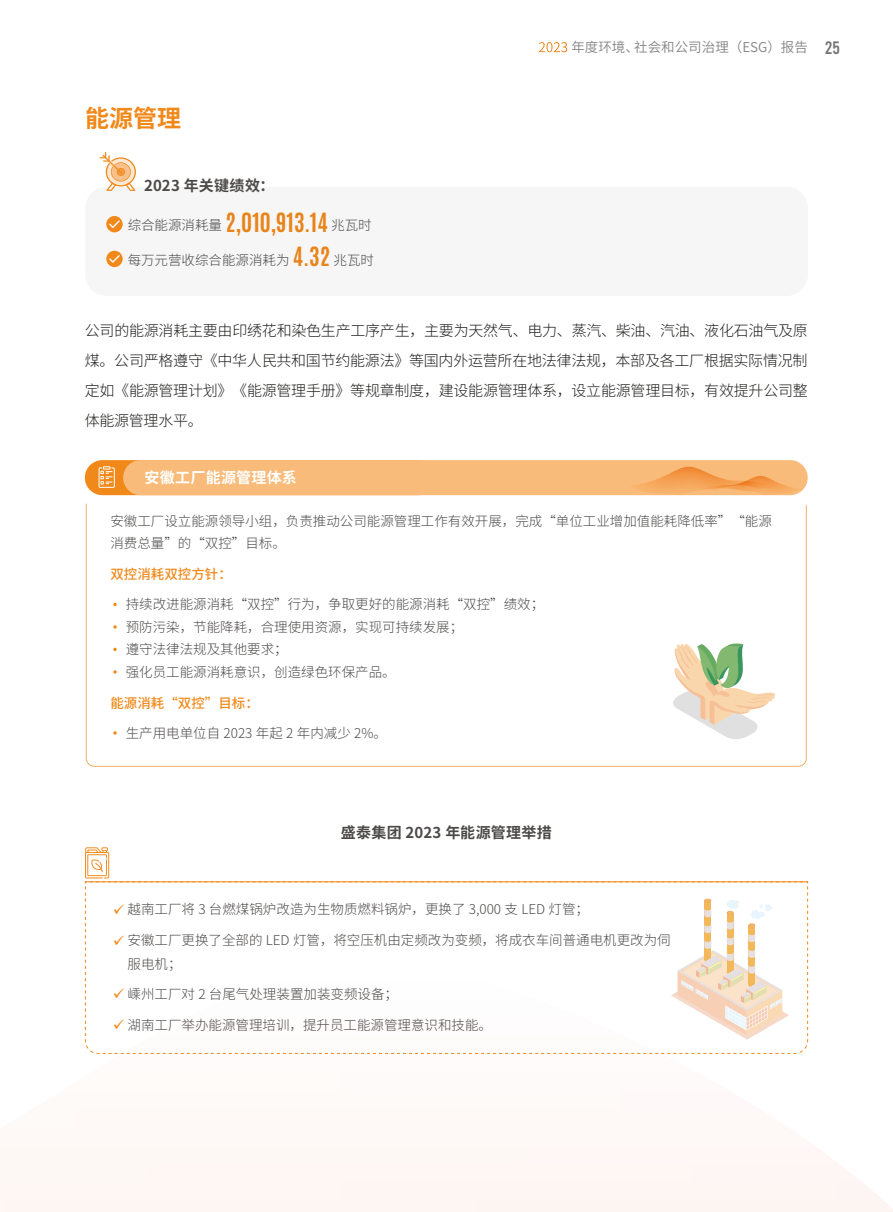
<style>
.page{position:relative;width:893px;height:1212px;background:#fff}
.page>*{position:absolute;margin:0;border:0;box-sizing:border-box;transform-origin:0 0}
.t1{font:700 24px "Source Han Sans CN";color:#f1891a}
.t2{font:700 22.5px "Antonio";color:#f1891a}
.t3{font:300 15px/30px "Source Han Sans CN";letter-spacing:-.015em;color:#1f1e1d;text-align:justify}
.t4{font:700 15px "Source Han Sans CN";letter-spacing:.02em;color:#4c4948}
.t5{font:700 15px "Source Han Sans CN";letter-spacing:.02em;color:#fff}
.t6{font:300 13.5px/22.5px "Source Han Sans CN";color:#4c4948}
.t7{font:13.5px "Source Han Sans CN";color:#858585}
.t8{font:500 13.5px "Source Han Sans CN";color:#f1891a}
.s1{font-family:"Source Han Sans CN";font-weight:300;font-size:13.5px;color:#4c4948}
.s2{font-family:"Antonio";font-weight:700;font-size:22.5px;color:#f1891a}
.s3{color:#fff}
.s4{font-family:"Bebas";font-size:18px;color:#767676}
</style>
<div class="page">
<svg style="left:0;top:954px;width:893px;height:258px"></svg>
<div style="left:85px;top:187px;width:723px;height:109px;background:#f6f6f7;border-radius:21px"></div>
<svg style="left:100px;top:152px;width:36px;height:39px"></svg>
<svg style="left:106px;top:216px;width:17px;height:16px"></svg>
<svg style="left:106px;top:251px;width:17px;height:16px"></svg>
<svg style="left:85px;top:503px;width:722px;height:264px"></svg>
<div style="left:85px;top:460px;width:351px;height:35px;background:#f1891a;border-radius:18px"></div>
<div style="left:123px;top:460px;width:685px;height:35px;background:#f8bb79;border-radius:18px"></div>
<svg style="left:98px;top:466px;width:17px;height:22px"></svg>
<img style="left:635px;top:467px;width:79px;height:27px">
<img style="left:699px;top:476px;width:102px;height:19px">
<svg style="left:113px;top:603px;width:4px;height:3px"></svg>
<svg style="left:113px;top:625px;width:4px;height:4px"></svg>
<svg style="left:113px;top:648px;width:4px;height:3px"></svg>
<svg style="left:113px;top:670px;width:4px;height:4px"></svg>
<svg style="left:113px;top:731px;width:4px;height:4px"></svg>
<svg style="left:671px;top:643px;width:106px;height:96px"></svg>
<svg style="left:85px;top:847px;width:723px;height:207px"></svg>
<h1 class="t1" style="left:85px;top:105px;width:97px">能源管理</h1>
<p class="t4" style="left:144px;top:177px;width:132px">2023 年关键绩效：</p>
<h2 class="t2" style="left:128px;top:206px;width:246px"><span class="s1">综合能源消耗量</span> 2,010,913.14 <span class="s1">兆瓦时</span></h2>
<p class="t6" style="left:128px;top:249px;width:248px">每万元营收综合能源消耗为 <span class="s2">4.32</span> 兆瓦时</p>
<p class="t7" style="left:538px;top:40px;width:303px"><span class="s3">2023</span> 年度环境、社会和公司治理（ESG）报告 <span class="s4">25</span></p>
<p class="t3" style="left:85px;top:316px;width:724px">公司的能源消耗主要由印绣花和染色生产工序产生，主要为天然气、电力、蒸汽、柴油、汽油、液化石油气及原煤。公司严格遵守《中华人民共和国节约能源法》等国内外运营所在地法律法规，本部及各工厂根据实际情况制定如《能源管理计划》《能源管理手册》等规章制度，建设能源管理体系，设立能源管理目标，有效提升公司整体能源管理水平。</p>
<p class="t5" style="left:144px;top:469px;width:154px">安徽工厂能源管理体系</p>
<p class="t6" style="left:110px;top:510px;width:663px">安徽工厂设立能源领导小组，负责推动公司能源管理工作有效开展，完成“单位工业增加值能耗降低率”“能源消费总量”的“双控”目标。</p>
<p class="t8" style="left:110px;top:566px;width:123px">双控消耗双控方针：</p>
<p class="t6" style="left:126px;top:593px;width:420px">持续改进能源消耗“双控”行为，争取更好的能源消耗“双控”绩效；预防污染，节能降耗，合理使用资源，实现可持续发展；<br>遵守法律法规及其他要求；<br>强化员工能源消耗意识，创造绿色环保产品。</p>
<p class="t8" style="left:110px;top:695px;width:150px">能源消耗“双控”目标：</p>
<p class="t6" style="left:126px;top:722px;width:263px">生产用电单位自 2023 年起 2 年内减少 2%。</p>
<p class="t4" style="left:341px;top:824px;width:212px">盛泰集团 2023 年能源管理举措</p>
<p class="t6" style="left:127px;top:898px;width:463px">越南工厂将 3 台燃煤锅炉改造为生物质燃料锅炉，更换了 3,000 支 LED 灯管；</p>
<p class="t6" style="left:127px;top:929px;width:545px;line-height:23.2px">安徽工厂更换了全部的 LED 灯管，将空压机由定频改为变频，将成衣车间普通电机更改为伺服电机；</p>
<p class="t6" style="left:127px;top:983px;width:272px">嵊州工厂对 2 台尾气处理装置加装变频设备；</p>
<p class="t6" style="left:127px;top:1014px;width:366px">湖南工厂举办能源管理培训，提升员工能源管理意识和技能。</p>
</div>
